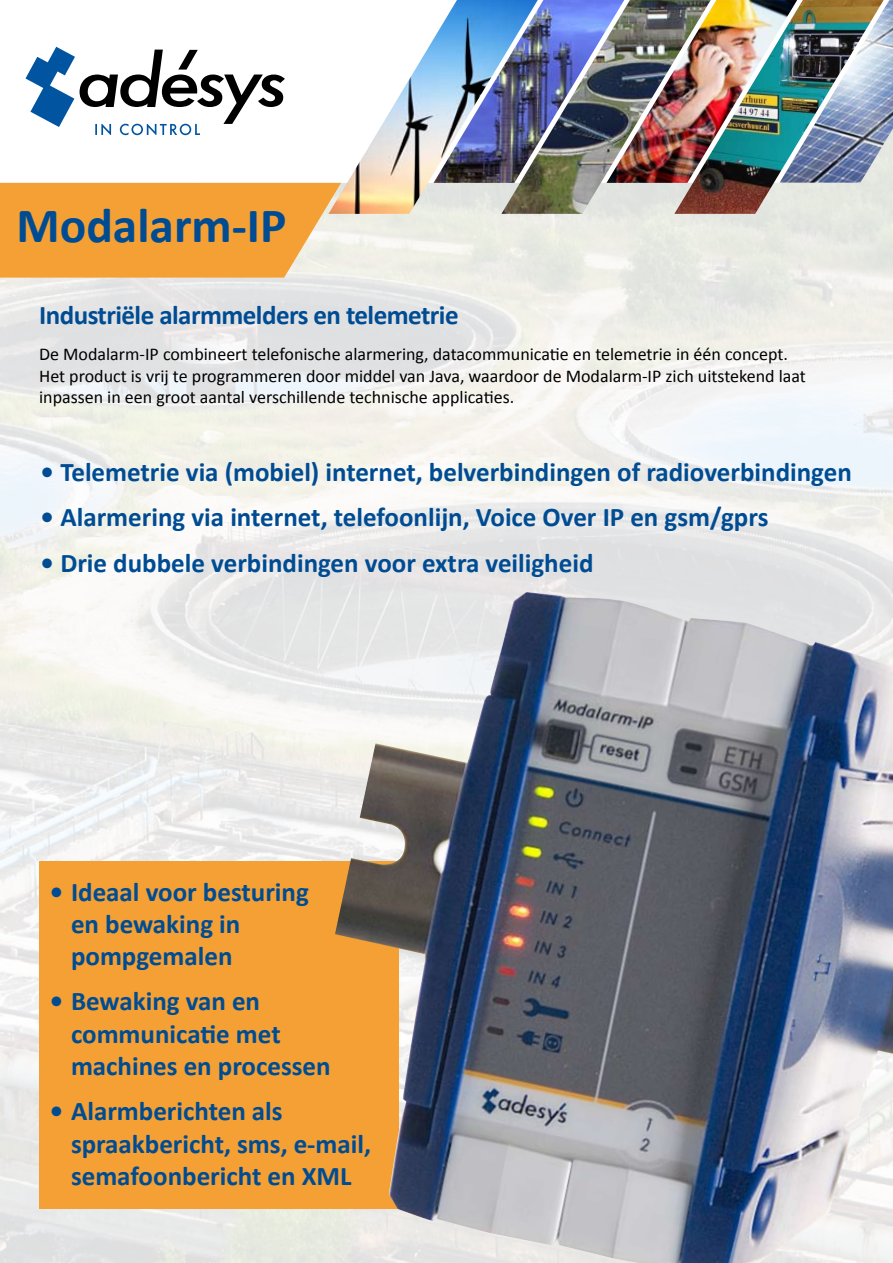
<style>
.page{position:relative;width:893px;height:1263px;background:#fff}
.page>*{position:absolute;margin:0;border:0;box-sizing:border-box;transform-origin:0 0}
.t1{font:700 49.5px "Calibri";color:#004c93}
.t2{font:700 27px/32.4px "Calibri";color:#004c93}
.t3{font:700 27px "Calibri";letter-spacing:-.02em;color:#004c93}
.t4{font:18px/21.6px "Calibri";color:#000}
</style>
<div class="page">
<svg style="left:26px;top:47px;width:259px;height:88px"></svg>
<svg style="left:0;top:183px;width:341px;height:95px;background:#f3a642"></svg>
<div style="left:39px;top:861px;width:360px;height:348px;background:#f4a034"></div>
<img style="left:884px;top:0;width:9px;height:183px">
<img style="left:538px;top:0;width:136px;height:214px">
<img style="left:328px;top:0;width:210px;height:214px">
<img style="left:674px;top:0;width:210px;height:214px">
<img style="left:335px;top:592px;width:558px;height:671px">
<h1 class="t1" style="left:16px;top:195px;width:272px">Modalarm-IP</h1>
<p class="t3" style="left:39px;top:299px;width:421px">Industriële alarmmelders en telemetrie</p>
<p class="t4" style="left:39px;top:342px;width:768px">De Modalarm-IP combineert telefonische alarmering, datacommunicatie en telemetrie in één concept.<br>Het product is vrij te programmeren door middel van Java, waardoor de Modalarm-IP zich uitstekend laat inpassen in een groot aantal verschillende technische applicaties.</p>
<p class="t2" style="left:41px;top:455px;width:813px">• Telemetrie via (mobiel) internet, belverbindingen of radioverbindingen</p>
<p class="t2" style="left:41px;top:500px;width:729px">• Alarmering via internet, telefoonlijn, Voice Over IP en gsm/gprs</p>
<p class="t2" style="left:41px;top:545px;width:554px">• Drie dubbele verbindingen voor extra veiligheid</p>
<p class="t2" style="left:71px;top:874px;width:239px;text-indent:-21px">• Ideaal voor besturing en bewaking in pompgemalen</p>
<p class="t2" style="left:71px;top:984px;width:261px;text-indent:-21px">• Bewaking van en communicatie met machines en processen</p>
<p class="t2" style="left:71px;top:1094px;width:302px;text-indent:-21px">• Alarmberichten als spraakbericht, sms, e-mail, semafoonbericht en XML</p>
</div>
